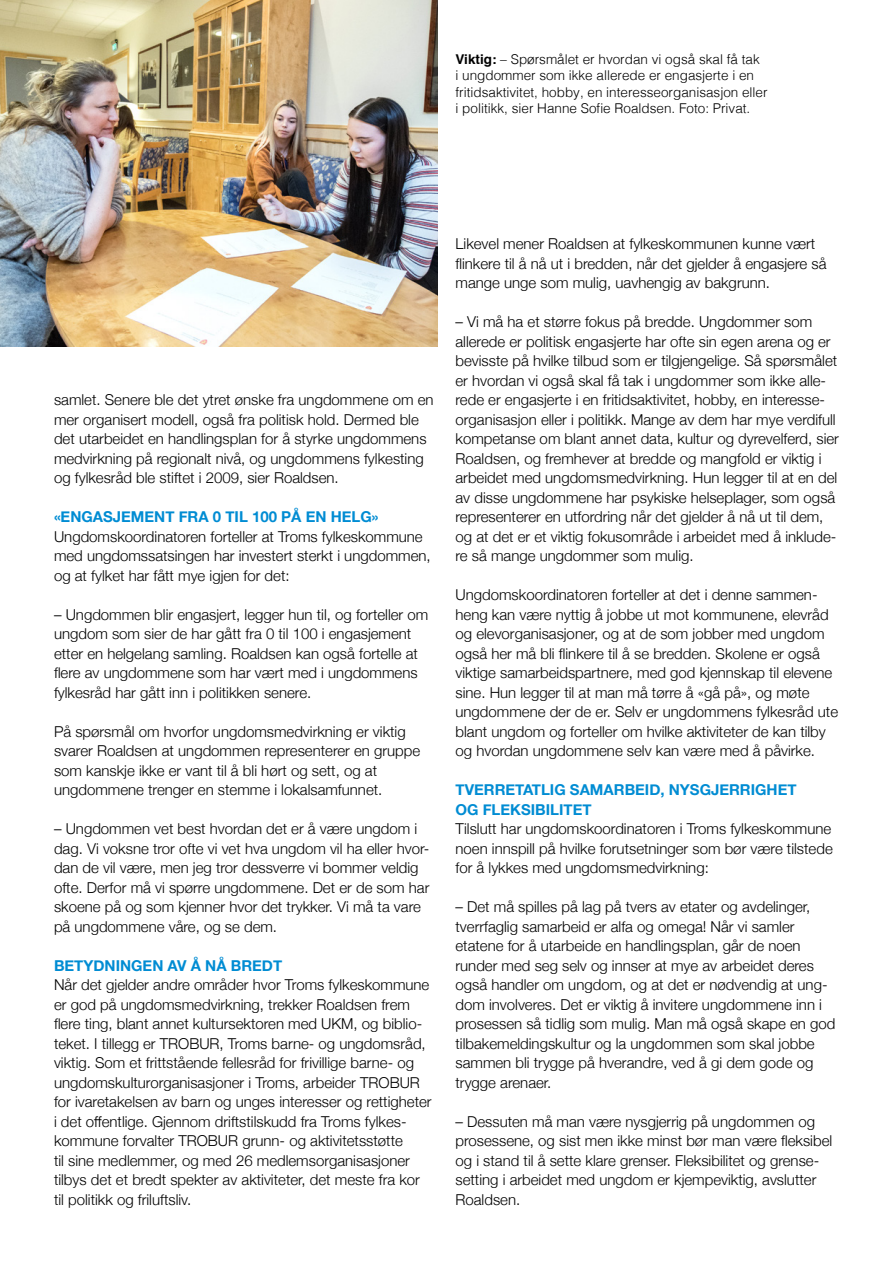
<style>
.page{position:relative;width:893px;height:1263px;background:#fff}
.page>*{position:absolute;margin:0;border:0;box-sizing:border-box;transform-origin:0 0}
.t1{font:300 15px/19.5px "Helvetica Neue";color:#000}
.t2{font:700 15px/19.5px "Helvetica Neue";color:#008cd3}
.t3{font:300 13.5px/16.2px "Helvetica";color:#000}
.s1{font-weight:700}
</style>
<div class="page">
<img style="left:0;top:0;width:437px;height:346px">
<p class="t3" style="left:455px;top:50px;width:314px"><span class="s1">Viktig:</span> – Spørsmålet er hvordan vi også skal få tak<br>i ungdommer som ikke allerede er engasjerte i en fritidsaktivitet, hobby, en interesseorganisasjon eller i politikk, sier Hanne Sofie Roaldsen. Foto: Privat.</p>
<p class="t1" style="left:54px;top:389px;width:381px">samlet. Senere ble det ytret ønske fra ungdommene om en mer organisert modell, også fra politisk hold. Dermed ble det utarbeidet en handlingsplan for å styrke ungdommens medvirkning på regionalt nivå, og ungdommens fylkesting og fylkesråd ble stiftet i 2009, sier Roaldsen.</p>
<p class="t2" style="left:54px;top:507px;width:326px">«ENGASJEMENT FRA 0 TIL 100 PÅ EN HELG»</p>
<p class="t1" style="left:54px;top:525px;width:378px">Ungdomskoordinatoren forteller at Troms fylkeskommune med ungdomssatsingen har investert sterkt i ungdommen, og at fylket har fått mye igjen for det:</p>
<p class="t1" style="left:54px;top:603px;width:376px">– Ungdommen blir engasjert, legger hun til, og forteller om ungdom som sier de har gått fra 0 til 100 i engasjement etter en helgelang samling. Roaldsen kan også fortelle at flere av ungdommene som har vært med i ungdommens fylkesråd har gått inn i politikken senere.</p>
<p class="t1" style="left:54px;top:720px;width:368px">På spørsmål om hvorfor ungdomsmedvirkning er viktig svarer Roaldsen at ungdommen representerer en gruppe som kanskje ikke er vant til å bli hørt og sett, og at ungdommene trenger en stemme i lokalsamfunnet.</p>
<p class="t1" style="left:54px;top:818px;width:377px">– Ungdommen vet best hvordan det er å være ungdom i dag. Vi voksne tror ofte vi vet hva ungdom vil ha eller hvor&shy;dan de vil være, men jeg tror dessverre vi bommer veldig ofte. Derfor må vi spørre ungdommene. Det er de som har skoene på og som kjenner hvor det trykker. Vi må ta vare på ungdommene våre, og se dem.</p>
<p class="t2" style="left:54px;top:956px;width:230px">BETYDNINGEN AV Å NÅ BREDT</p>
<p class="t1" style="left:54px;top:974px;width:379px">Når det gjelder andre områder hvor Troms fylkeskommune er god på ungdomsmedvirkning, trekker Roaldsen frem flere ting, blant annet kultursektoren med UKM, og biblio&shy;teket. I tillegg er TROBUR, Troms barne- og ungdomsråd, viktig. Som et frittstående fellesråd for frivillige barne- og ungdomskulturorganisasjoner i Troms, arbeider TROBUR for ivaretakelsen av barn og unges interesser og rettigheter i det offentlige. Gjennom driftstilskudd fra Troms fylkes&shy;kommune forvalter TROBUR grunn- og aktivitetsstøtte<br>til sine medlemmer, og med 26 medlemsorganisasjoner tilbys det et bredt spekter av aktiviteter, det meste fra kor til politikk og friluftsliv.</p>
<p class="t1" style="left:455px;top:233px;width:372px">Likevel mener Roaldsen at fylkeskommunen kunne vært flinkere til å nå ut i bredden, når det gjelder å engasjere så mange unge som mulig, uavhengig av bakgrunn.</p>
<p class="t1" style="left:455px;top:311px;width:385px">– Vi må ha et større fokus på bredde. Ungdommer som allerede er politisk engasjerte har ofte sin egen arena og er bevisste på hvilke tilbud som er tilgjengelige. Så spørsmålet er hvordan vi også skal få tak i ungdommer som ikke alle&shy;rede er engasjerte i en fritidsaktivitet, hobby, en interesse&shy;organisasjon eller i politikk. Mange av dem har mye verdifull kompetanse om blant annet data, kultur og dyrevelferd, sier Roaldsen, og fremhever at bredde og mangfold er viktig i arbeidet med ungdomsmedvirkning. Hun legger til at en del av disse ungdommene har psykiske helseplager, som også representerer en utfordring når det gjelder å nå ut til dem, og at det er et viktig fokusområde i arbeidet med å inklude&shy;re så mange ungdommer som mulig.</p>
<p class="t1" style="left:455px;top:584px;width:384px">Ungdomskoordinatoren forteller at det i denne sammen&shy;heng kan være nyttig å jobbe ut mot kommunene, elevråd og elevorganisasjoner, og at de som jobber med ungdom også her må bli flinkere til å se bredden. Skolene er også viktige samarbeidspartnere, med god kjennskap til elevene sine. Hun legger til at man må tørre å «gå på», og møte ungdommene der de er. Selv er ungdommens fylkesråd ute blant ungdom og forteller om hvilke aktiviteter de kan tilby og hvordan ungdommene selv kan være med å påvirke.</p>
<p class="t2" style="left:455px;top:780px;width:343px">TVERRETATLIG SAMARBEID, NYSGJERRIGHET<br>OG FLEKSIBILITET</p>
<p class="t1" style="left:455px;top:818px;width:379px;text-align:justify">Tilslutt har ungdomskoordinatoren i Troms fylkeskommune noen innspill på hvilke forutsetninger som bør være tilstede for å lykkes med ungdomsmedvirkning:</p>
<p class="t1" style="left:455px;top:896px;width:381px">– Det må spilles på lag på tvers av etater og avdelinger, tverrfaglig samarbeid er alfa og omega! Når vi samler etatene for å utarbeide en handlingsplan, går de noen runder med seg selv og innser at mye av arbeidet deres også handler om ungdom, og at det er nødvendig at ung&shy;dom involveres. Det er viktig å invitere ungdommene inn i prosessen så tidlig som mulig. Man må også skape en god tilbakemeldingskultur og la ungdommen som skal jobbe sammen bli trygge på hverandre, ved å gi dem gode og trygge arenaer.</p>
<p class="t1" style="left:455px;top:1110px;width:378px">– Dessuten må man være nysgjerrig på ungdommen og prosessene, og sist men ikke minst bør man være fleksibel og i stand til å sette klare grenser. Fleksibilitet og grense&shy;setting i arbeidet med ungdom er kjempeviktig, avslutter Roaldsen.</p>
</div>
